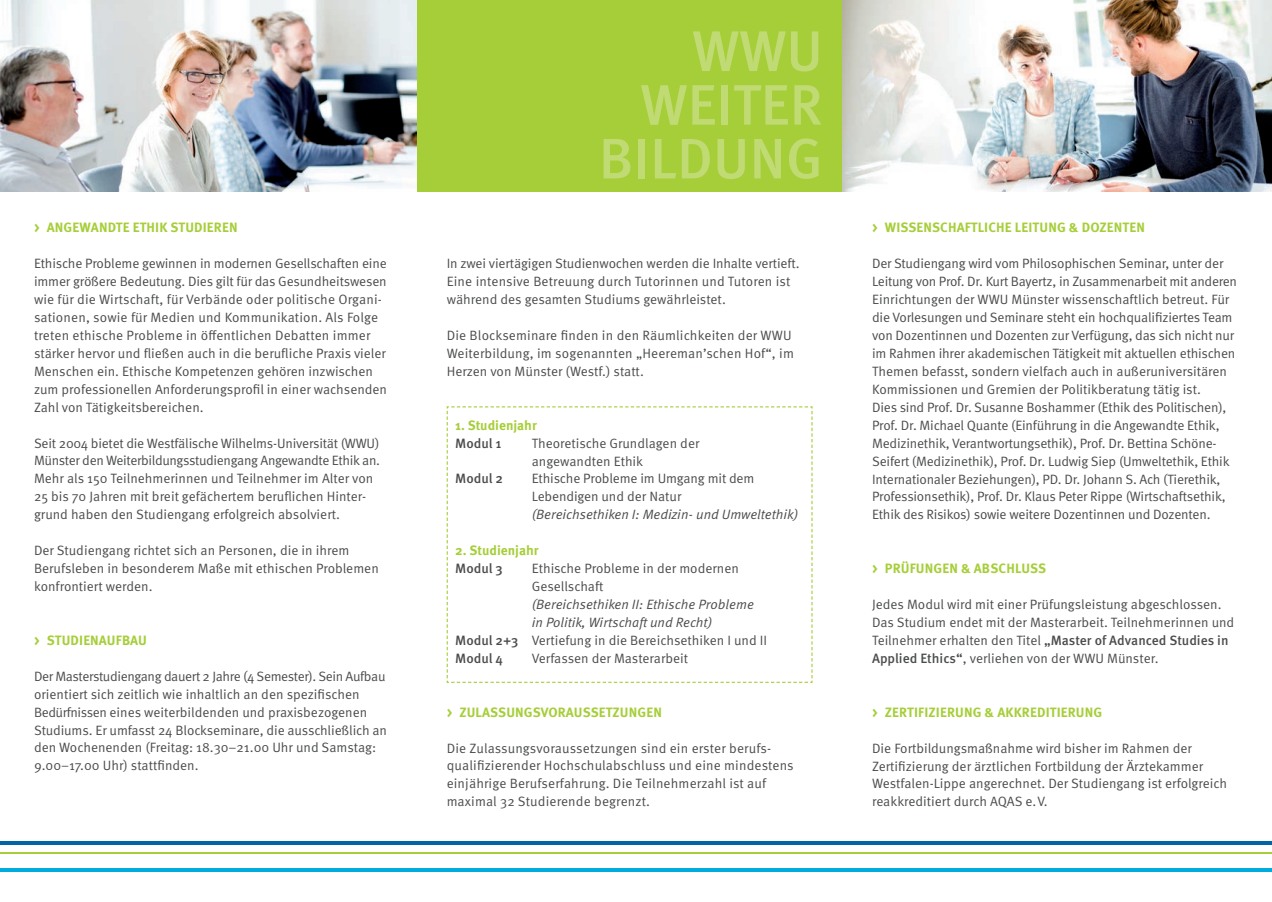
<style>
.page{position:relative;width:1272px;height:902px;background:#fff}
.page>*{position:absolute;margin:0;border:0;box-sizing:border-box;transform-origin:0 0}
.t1{font:500 57px/53.7px "Meta OT";color:#c0da74;text-align:right}
.t2{font:13.5px/18px "Meta OT";letter-spacing:-.005em;color:#4b4c4d}
.t3{font:700 13.5px "Meta OT";letter-spacing:.01em;color:#a6ce39}
.t4{font:italic 13.5px "Meta OT";color:#4b4c4d}
.t5{font:500 13.5px "Meta OT";color:#4b4c4d}
.s1{font-weight:500}
</style>
<div class="page">
<img style="left:0;top:0;width:417px;height:191px">
<div style="left:417px;top:0;width:425px;height:191px;background:#a6ce39"></div>
<img style="left:842px;top:0;width:429px;height:191px">
<svg style="left:446px;top:406px;width:367px;height:277px"></svg>
<hr style="left:0;top:841px;width:1271px;height:3px;background:#0065a4">
<hr style="left:0;top:868px;width:1271px;height:4px;background:#00acdd">
<hr style="left:0;top:851px;width:1271px;height:2px;background:#a6ce39">
<p class="t3" style="left:34px;top:219px;width:205px">&gt; ANGEWANDTE ETHIK STUDIEREN</p>
<p class="t2" style="left:34px;top:254px;width:354px">Ethische Probleme gewinnen in modernen Gesellschaften eine immer größere Bedeutung. Dies gilt für das Gesundheitswesen wie für die Wirtschaft, für Verbände oder politische Organi&shy;sationen, sowie für Medien und Kommunikation. Als Folge treten ethische Probleme in öffentlichen Debatten immer stärker hervor und fließen auch in die berufliche Praxis vieler Menschen ein. Ethische Kompetenzen gehören inzwischen zum professionellen Anforderungsprofil in einer wachsenden Zahl von Tätigkeitsbereichen.</p>
<p class="t2" style="left:34px;top:434px;width:347px">Seit 2004 bietet die Westfälische Wilhelms-Universität (WWU)<br>Münster den Weiterbildungsstudiengang Angewandte Ethik an.<br>Mehr als 150 Teilnehmerinnen und Teilnehmer im Alter von 25 bis 70 Jahren mit breit gefächertem beruflichen Hinter&shy;grund haben den Studiengang erfolgreich absolviert.</p>
<p class="t2" style="left:34px;top:541px;width:346px">Der Studiengang richtet sich an Personen, die in ihrem<br>Berufsleben in besonderem Maße mit ethischen Problemen konfrontiert werden.</p>
<p class="t3" style="left:34px;top:631px;width:114px">&gt; STUDIENAUFBAU</p>
<p class="t2" style="left:34px;top:667px;width:354px">Der Masterstudiengang dauert 2 Jahre (4 Semester). Sein Aufbau orientiert sich zeitlich wie inhaltlich an den spezifischen Bedürfnissen eines weiterbildenden und praxisbezogenen Studiums. Er umfasst 24 Blockseminare, die ausschließlich an den Wochenenden (Freitag: 18.30–21.00 Uhr und Samstag:<br>9.00–17.00 Uhr) stattfinden.</p>
<h1 class="t1" style="left:598px;top:25px;width:226px">WWU<br>WEITER<br>BILDUNG</h1>
<p class="t2" style="left:446px;top:255px;width:354px">In zwei viertägigen Studienwochen werden die Inhalte vertieft.<br>Eine intensive Betreuung durch Tutorinnen und Tutoren ist während des gesamten Studiums gewährleistet.</p>
<p class="t2" style="left:446px;top:326px;width:349px">Die Blockseminare finden in den Räumlichkeiten der WWU<br>Weiterbildung, im sogenannten „Heereman’schen Hof“, im<br>Herzen von Münster (Westf.) statt.</p>
<p class="t3" style="left:455px;top:416px;width:83px">1. Studienjahr</p>
<p class="t5" style="left:455px;top:434px;width:48px">Modul 1</p>
<p class="t2" style="left:531px;top:434px;width:169px">Theoretische Grundlagen der angewandten Ethik</p>
<p class="t5" style="left:455px;top:470px;width:49px">Modul 2</p>
<p class="t2" style="left:531px;top:470px;width:224px">Ethische Probleme im Umgang mit dem<br>Lebendigen und der Natur</p>
<p class="t4" style="left:531px;top:506px;width:268px">(Bereichsethiken I: Medizin- und Umweltethik)</p>
<p class="t3" style="left:455px;top:542px;width:85px">2. Studienjahr</p>
<p class="t5" style="left:455px;top:560px;width:49px">Modul 3</p>
<p class="t2" style="left:531px;top:559px;width:209px">Ethische Probleme in der modernen<br>Gesellschaft</p>
<p class="t4" style="left:531px;top:596px;width:224px">(Bereichsethiken II: Ethische Probleme</p>
<p class="t4" style="left:531px;top:614px;width:182px">in Politik, Wirtschaft und Recht)</p>
<p class="t2" style="left:455px;top:631px;width:313px"><span class="s1">Modul 2+3</span> Vertiefung in die Bereichsethiken I und II</p>
<p class="t5" style="left:455px;top:649px;width:49px">Modul 4</p>
<p class="t2" style="left:531px;top:649px;width:158px">Verfassen der Masterarbeit</p>
<p class="t3" style="left:446px;top:703px;width:217px">&gt; ZULASSUNGSVORAUSSETZUNGEN</p>
<p class="t2" style="left:446px;top:739px;width:348px">Die Zulassungsvoraussetzungen sind ein erster berufs&shy;qualifizierender Hochschulabschluss und eine mindestens einjährige Berufserfahrung. Die Teilnehmerzahl ist auf maximal 32 Studierende begrenzt.</p>
<p class="t3" style="left:872px;top:219px;width:274px">&gt; WISSENSCHAFTLICHE LEITUNG &amp; DOZENTEN</p>
<p class="t2" style="left:872px;top:255px;width:366px">Der Studiengang wird vom Philosophischen Seminar, unter der Leitung von Prof. Dr. Kurt Bayertz, in Zusammenarbeit mit anderen Einrichtungen der WWU Münster wissenschaftlich betreut. Für die Vorlesungen und Seminare steht ein hochqualifiziertes Team von Dozentinnen und Dozenten zur Verfügung, das sich nicht nur im Rahmen ihrer akademischen Tätigkeit mit aktuellen ethischen Themen befasst, sondern vielfach auch in außeruniversitären Kommissionen und Gremien der Politikberatung tätig ist.<br>Dies sind Prof. Dr. Susanne Boshammer (Ethik des Politischen), Prof. Dr. Michael Quante (Einführung in die Angewandte Ethik, Medizinethik, Verantwortungsethik), Prof. Dr. Bettina Schöne-Seifert (Medizinethik), Prof. Dr. Ludwig Siep (Umweltethik, Ethik Internationaler Beziehungen), PD. Dr. Johann S. Ach (Tierethik, Professionsethik), Prof. Dr. Klaus Peter Rippe (Wirtschaftsethik, Ethik des Risikos) sowie weitere Dozentinnen und Dozenten.</p>
<p class="t3" style="left:872px;top:560px;width:175px">&gt; PRÜFUNGEN &amp; ABSCHLUSS</p>
<p class="t2" style="left:872px;top:595px;width:363px">Jedes Modul wird mit einer Prüfungsleistung abgeschlossen.<br>Das Studium endet mit der Masterarbeit. Teilnehmerinnen und Teilnehmer erhalten den Titel <span class="s1">„Master of Advanced Studies in Applied Ethics“</span>, verliehen von der WWU Münster.</p>
<p class="t3" style="left:872px;top:703px;width:232px">&gt; ZERTIFIZIERUNG &amp; AKKREDITIERUNG</p>
<p class="t2" style="left:872px;top:739px;width:356px">Die Fortbildungsmaßnahme wird bisher im Rahmen der Zertifizierung der ärztlichen Fortbildung der Ärztekammer Westfalen-Lippe angerechnet. Der Studiengang ist erfolgreich reakkreditiert durch AQAS e. V.</p>
</div>
